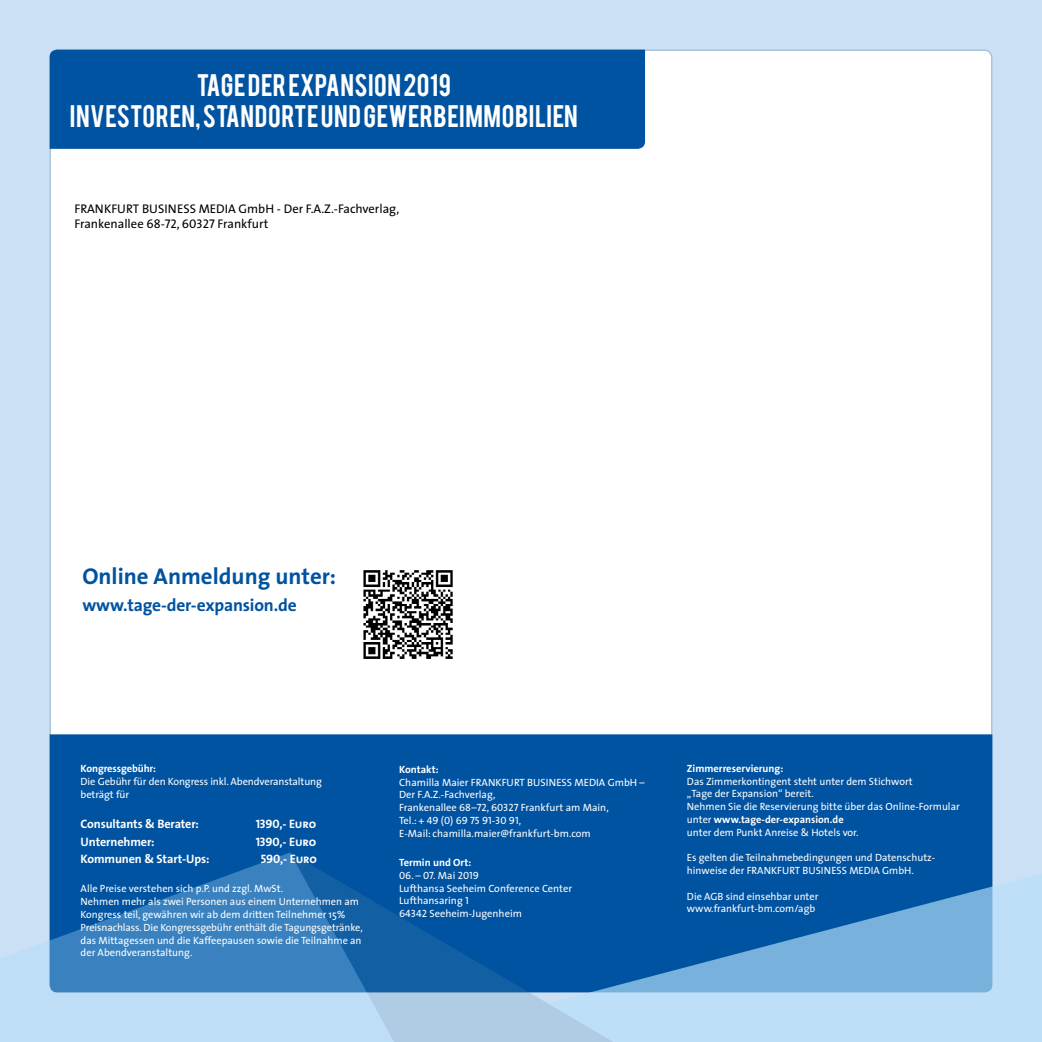
<style>
.page{position:relative;width:1042px;height:1042px;background:#cbdff5}
.page>*{position:absolute;margin:0;border:0;box-sizing:border-box;transform-origin:0 0}
.t1{font:24.5px/31.5px "Bebas";letter-spacing:.02em;color:#fff;text-align:center}
.t2{font:700 22.93px "The Sans";color:#0053a1}
.t3{font:700 17.5px "The Sans";letter-spacing:-.01em;color:#0053a1}
.t4{font:12.6px/15px "The Sans";color:#000}
.t5{font:700 12.25px "The Sans";letter-spacing:-.01em;color:#fff}
.t6{font:12.25px "The Sans Bold Caps";letter-spacing:-.01em;color:#fff}
.t7{font:10.5px/12.8px "The Sans";color:#fff}
.t8{font:700 10.5px "The Sans";color:#fff}
.t9{font:10.5px "The Sans Caps";color:#fff}
.s1{font-family:"The Sans Caps"}
.s2{font-family:"The Sans"}
.s3{font-weight:700}
</style>
<div class="page">
<div style="left:50px;top:50px;width:941px;height:941px;background:#fff;border-radius:7px"></div>
<div style="left:50px;top:50px;width:595px;height:99px;background:#0053a1"></div>
<img style="left:363px;top:570px;width:90px;height:89px">
<div style="left:50px;top:734px;width:942px;height:118px;background:#0053a1"></div>
<svg style="left:0;top:852px;width:290px;height:190px"></svg>
<svg style="left:290px;top:852px;width:258px;height:190px;background:#3a7cb8"></svg>
<svg style="left:548px;top:819px;width:494px;height:223px;fill:#0053a1"></svg>
<h1 class="t1" style="left:70px;top:67px;width:509px">TAGE DER EXPANSION 2019<br>INVESTOREN, STANDORTE UND GEWERBEIMMOBILIEN</h1>
<p class="t4" style="left:74px;top:200px;width:326px">FRANKFURT BUSINESS MEDIA GmbH - Der F.A.Z.-Fachverlag,<br>Frankenallee <span class="s1">68-72, 60327</span> Frankfurt</p>
<h2 class="t2" style="left:82px;top:557px;width:255px">Online Anmeldung unter:</h2>
<h3 class="t3" style="left:82px;top:590px;width:216px">www.tage-der-expansion.de</h3>
<p class="t8" style="left:81px;top:760px;width:77px">Kongressgebühr:</p>
<p class="t7" style="left:81px;top:775px;width:243px">Die Gebühr für den Kongress inkl. Abendveranstaltung beträgt für</p>
<p class="t5" style="left:81px;top:814px;width:120px">Consultants &amp; Berater:</p>
<p class="t6" style="left:256px;top:814px;width:62px">1390,- Euro</p>
<p class="t5" style="left:81px;top:831px;width:75px">Unternehmer:</p>
<p class="t6" style="left:256px;top:831px;width:62px">1390,- Euro</p>
<p class="t5" style="left:81px;top:849px;width:130px">Kommunen &amp; Start-Ups:</p>
<p class="t6" style="left:261px;top:849px;width:58px">590,- Euro</p>
<p class="t7" style="left:81px;top:882px;width:284px">Alle Preise verstehen sich p.P. und zzgl. MwSt.<br>Nehmen mehr als zwei Personen aus einem Unternehmen am Kongress teil, gewähren wir ab dem dritten Teilnehmer 15% Preisnachlass. Die Kongressgebühr enthält die Tagungsgetränke, das Mittagessen und die Kaffeepausen sowie die Teilnahme an der Abendveranstaltung.</p>
<p class="t8" style="left:399px;top:760px;width:41px">Kontakt:</p>
<p class="t7" style="left:399px;top:775px;width:247px">Chamilla Maier FRANKFURT BUSINESS MEDIA GmbH –<br>Der F.A.Z.-Fachverlag,<br>Frankenallee <span class="s1">68–72, 60327</span> Frankfurt am Main,</p>
<p class="t9" style="left:399px;top:812px;width:123px"><span class="s2">Tel.: +</span> 49 (0) 69 75 91-30 91,</p>
<p class="t7" style="left:399px;top:826px;width:193px">E-Mail: chamilla.maier@frankfurt-bm.com</p>
<p class="t8" style="left:399px;top:854px;width:74px">Termin und Ort:</p>
<p class="t9" style="left:399px;top:866px;width:81px">06. – 07. <span class="s2">Mai</span> 2019</p>
<p class="t7" style="left:399px;top:881px;width:174px">Lufthansa Seeheim Conference Center<br>Lufthansaring <span class="s1">1<br>64342</span> Seeheim-Jugenheim</p>
<p class="t8" style="left:687px;top:759px;width:98px">Zimmerreservierung:</p>
<p class="t7" style="left:687px;top:774px;width:274px">Das Zimmerkontingent steht unter dem Stichwort<br>„Tage der Expansion“ bereit.<br>Nehmen Sie die Reservierung bitte über das Online-Formular unter <span class="s3">www.tage-der-expansion.de<br></span>unter dem Punkt Anreise &amp; Hotels vor.</p>
<p class="t7" style="left:687px;top:851px;width:250px">Es gelten die Teilnahmebedingungen und Datenschutz&shy;hinweise der FRANKFURT BUSINESS MEDIA GmbH.</p>
<p class="t7" style="left:687px;top:889px;width:133px">Die AGB sind einsehbar unter www.frankfurt-bm.com/agb</p>
</div>
